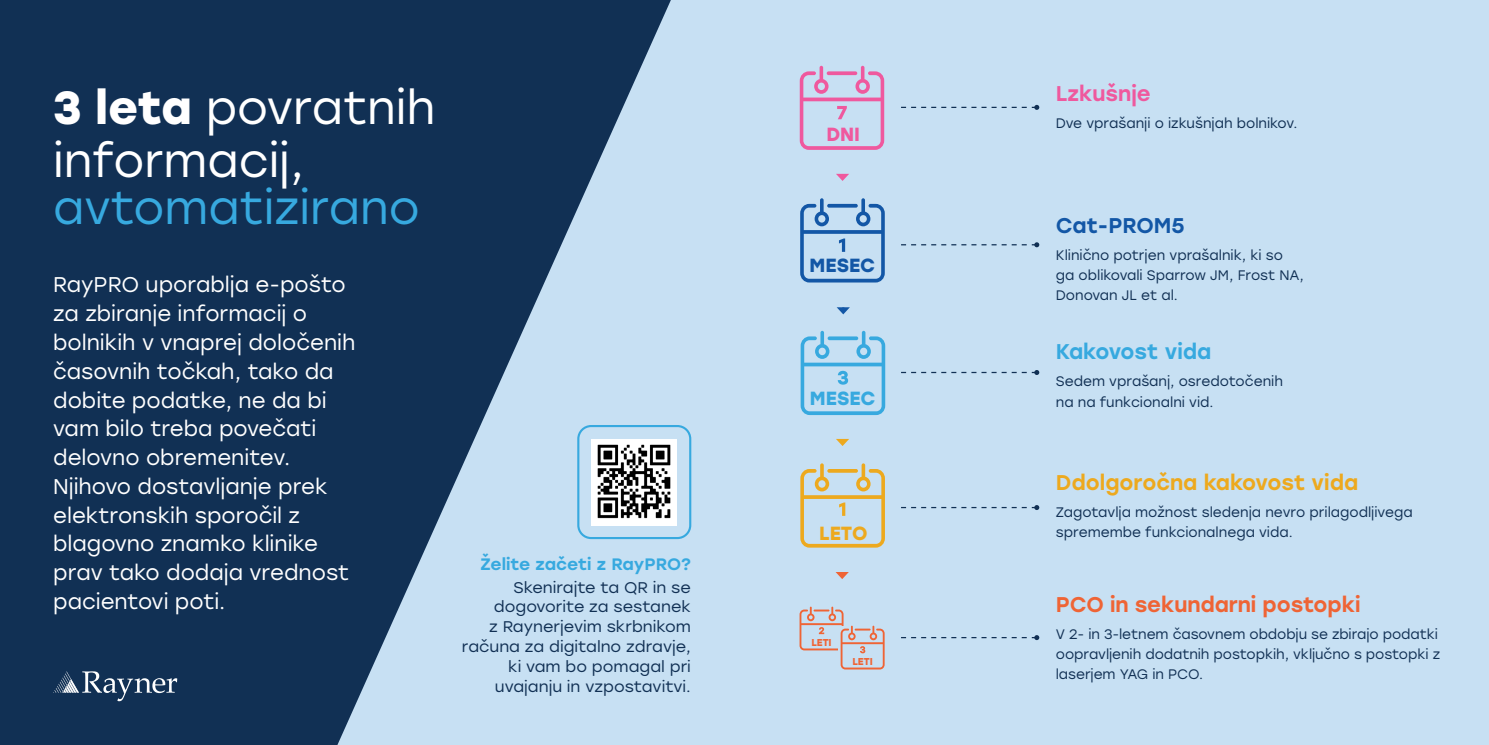
<style>
.page{position:relative;width:1489px;height:745px;background:#fff}
.page>*{position:absolute;margin:0;border:0;box-sizing:border-box;transform-origin:0 0}
.t1{font:46.25px/53.8px "Stolzl";color:#fff}
.t2{font:46.25px "Stolzl";color:#37a9df}
.t3{font:21.25px/28.8px "Stolzl";color:#fff}
.t4{font:500 21.25px "Stolzl";color:#eda91e}
.t5{font:500 21.25px "Stolzl";letter-spacing:-.005em;color:#ef6435}
.t6{font:500 21.25px "Stolzl";color:#37a9df}
.t7{font:500 21.25px "Stolzl";color:#1357a6}
.t8{font:500 21.25px "Stolzl";color:#ef599e}
.t9{font:700 19px "Stolzl";color:#1357a6}
.t10{font:700 19px "Stolzl";color:#37a9df}
.t11{font:700 19px "Stolzl";color:#eda91e}
.t12{font:700 19px "Stolzl";color:#ef599e}
.t13{font:500 16.5px "Stolzl";color:#37a9df;scale:1.04 1}
.t14{font:15.38px/19.9px "Stolzl";color:#113054;text-align:right;scale:1.04 1}
.t15{font:13.75px/20px "Stolzl";color:#113054}
.t16{font:700 10px "Stolzl";color:#ef6435}
.s1{font-weight:700}
</style>
<div class="page">
<div style="left:671px;top:0;width:817px;height:744px;background:#c7e0f3"></div>
<svg style="left:0;top:0;width:671px;height:744px;background:#395777"></svg>
<svg style="left:53px;top:671px;width:124px;height:29px;background:#3d5673"></svg>
<svg style="left:835px;top:174px;width:14px;height:7px"></svg>
<svg style="left:836px;top:307px;width:13px;height:7px"></svg>
<svg style="left:835px;top:438px;width:14px;height:8px"></svg>
<svg style="left:835px;top:571px;width:13px;height:7px"></svg>
<svg style="left:901px;top:105px;width:138px;height:5px"></svg>
<svg style="left:901px;top:242px;width:138px;height:5px"></svg>
<svg style="left:901px;top:370px;width:138px;height:5px"></svg>
<svg style="left:901px;top:504px;width:138px;height:5px"></svg>
<svg style="left:901px;top:634px;width:138px;height:5px"></svg>
<img style="left:592px;top:438px;width:84px;height:86px">
<div style="left:577px;top:424px;width:114px;height:114px;border:2px solid #37a9df;border-radius:13px"></div>
<svg style="left:799px;top:66px;width:85px;height:84px;background:#d0bfde"></svg>
<svg style="left:800px;top:198px;width:84px;height:84px;background:#9dc0e1"></svg>
<svg style="left:800px;top:463px;width:84px;height:84px;background:#cfd3c2"></svg>
<svg style="left:799px;top:606px;width:85px;height:63px;background:#cdccd4"></svg>
<svg style="left:800px;top:330px;width:85px;height:85px;background:#a4d2ee"></svg>
<p class="t1" style="left:53px;top:79px;width:384px"><span class="s1">3 leta</span> povratnih informacij,</p>
<p class="t2" style="left:53px;top:175px;width:368px">avtomatizirano</p>
<p class="t3" style="left:53px;top:269px;width:304px">RayPRO uporablja e-pošto za zbiranje informacij o bolnikih v vnaprej določenih časovnih točkah, tako da dobite podatke, ne da bi vam bilo treba povečati delovno obremenitev.<br>Njihovo dostavljanje prek elektronskih sporočil z blagovno znamko klinike prav tako dodaja vrednost pacientovi poti.</p>
<p class="t13" style="left:480px;top:551px;width:204px">Želite začeti z RayPRO?</p>
<p class="t14" style="left:462px;top:576px;width:222px">Skenirajte ta QR in se dogovorite za sestanek<br>z Raynerjevim skrbnikom računa za digitalno zdravje, ki vam bo pomagal pri uvajanju in vzpostavitvi.</p>
<p class="t12" style="left:826px;top:121px;width:35px">DNI</p>
<p class="t9" style="left:809px;top:252px;width:67px">MESEC</p>
<p class="t10" style="left:809px;top:384px;width:67px">MESEC</p>
<p class="t11" style="left:819px;top:519px;width:50px">LETO</p>
<p class="t16" style="left:811px;top:634px;width:22px">LETI</p>
<p class="t16" style="left:852px;top:653px;width:22px">LETI</p>
<p class="t8" style="left:1055px;top:79px;width:96px">Lzkušnje</p>
<p class="t15" style="left:1055px;top:113px;width:243px">Dve vprašanji o izkušnjah bolnikov.</p>
<p class="t7" style="left:1055px;top:210px;width:130px">Cat-PROM5</p>
<p class="t15" style="left:1055px;top:244px;width:250px">Klinično potrjen vprašalnik, ki so ga oblikovali Sparrow JM, Frost NA,<br>Donovan JL et al.</p>
<p class="t6" style="left:1055px;top:336px;width:157px">Kakovost vida</p>
<p class="t15" style="left:1055px;top:371px;width:229px">Sedem vprašanj, osredotočenih na na funkcionalni vid.</p>
<p class="t4" style="left:1055px;top:467px;width:304px">Ddolgoročna kakovost vida</p>
<p class="t15" style="left:1055px;top:501px;width:358px">Zagotavlja možnost sledenja nevro prilagodljivega</p>
<p class="t15" style="left:1055px;top:521px;width:238px">spremembe funkcionalnega vida.</p>
<p class="t5" style="left:1055px;top:588px;width:306px">PCO in sekundarni postopki</p>
<p class="t15" style="left:1055px;top:623px;width:386px">V 2- in 3-letnem časovnem obdobju se zbirajo podatki oopravljenih dodatnih postopkih, vključno s postopki z laserjem YAG in PCO.</p>
</div>
